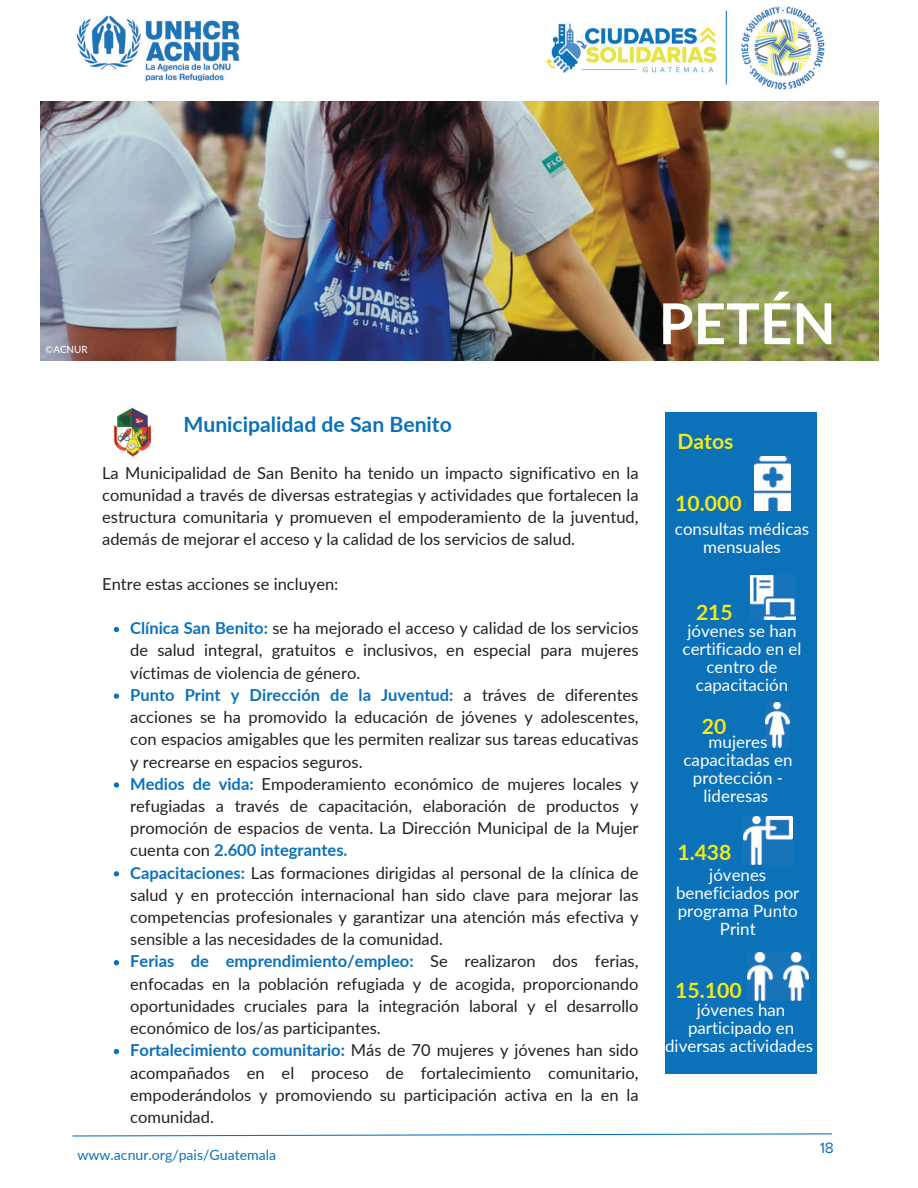
<style>
.page{position:relative;width:918px;height:1188px;background:#fff}
.page>*{position:absolute;margin:0;border:0;box-sizing:border-box;transform-origin:0 0}
.t1{font:700 56.4px "Lato";color:#fff}
.t2{font:700 21.15px "Lato";color:#f4eb16}
.t3{font:700 21.15px "Lato";color:#0b71b9}
.t4{font:16.95px/18px "Lato";color:#fff;text-align:center}
.t5{font:16.5px/22.2px "Lato";color:#231f20;text-align:justify}
.t6{font:15.45px "Proxima Nova";color:#0b71b9}
.t7{font:14.1px "Lato";color:#0b71b9}
.t8{font:9.9px "Lato";color:#fff}
.s1{font-weight:700;color:#0b71b9}
</style>
<div class="page">
<svg style="left:72px;top:1133px;width:760px;height:4px"></svg>
<img style="left:76px;top:16px;width:164px;height:65px">
<img style="left:545px;top:23px;width:172px;height:50px">
<img style="left:741px;top:6px;width:84px;height:84px">
<hr style="left:726px;top:11px;width:1px;height:74px;background:#0b71b9">
<svg style="left:114px;top:627px;width:5px;height:5px"></svg>
<svg style="left:114px;top:693px;width:5px;height:6px"></svg>
<svg style="left:114px;top:782px;width:5px;height:6px"></svg>
<svg style="left:114px;top:871px;width:5px;height:5px"></svg>
<svg style="left:114px;top:960px;width:5px;height:5px"></svg>
<svg style="left:114px;top:1049px;width:5px;height:5px"></svg>
<img style="left:41px;top:101px;width:837px;height:259px">
<div style="left:665px;top:412px;width:152px;height:661px;background:#0b71b9"></div>
<img style="left:747px;top:953px;width:62px;height:47px">
<img style="left:751px;top:575px;width:44px;height:44px">
<img style="left:755px;top:457px;width:36px;height:54px">
<img style="left:744px;top:817px;width:48px;height:47px">
<img style="left:113px;top:407px;width:39px;height:50px">
<img style="left:766px;top:703px;width:23px;height:44px">
<p class="t8" style="left:45px;top:344px;width:44px">©ACNUR</p>
<h1 class="t1" style="left:659px;top:289px;width:179px">PETÉN</h1>
<p class="t3" style="left:183px;top:411px;width:270px">Municipalidad de San Benito</p>
<p class="t5" style="left:102px;top:461px;width:538px">La Municipalidad de San Benito ha tenido un impacto significativo en la comunidad a través de diversas estrategias y actividades que fortalecen la estructura comunitaria y promueven el empoderamiento de la juventud, además de mejorar el acceso y la calidad de los servicios de salud.</p>
<p class="t5" style="left:102px;top:572px;width:238px">Entre estas acciones se incluyen:</p>
<p class="t5" style="left:130px;top:617px;width:510px;text-align:left"><span class="s1">Clínica San Benito:</span> se ha mejorado el acceso y calidad de los servicios de salud integral, gratuitos e inclusivos, en especial para mujeres víctimas de violencia de género.<br><span class="s1">Punto Print y Dirección de la Juventud:</span> a tráves de diferentes acciones se ha promovido la educación de jóvenes y adolescentes, con espacios amigables que les permiten realizar sus tareas educativas y recrearse en espacios seguros.<br><span class="s1">Medios de vida:</span> Empoderamiento económico de mujeres locales y refugiadas a través de capacitación, elaboración de productos y promoción de espacios de venta. La Dirección Municipal de la Mujer cuenta con <span class="s1">2.600 integrantes.<br>Capacitaciones:</span> Las formaciones dirigidas al personal de la clínica de salud y en protección internacional han sido clave para mejorar las competencias profesionales y garantizar una atención más efectiva y sensible a las necesidades de la comunidad.<br><span class="s1">Ferias de emprendimiento/empleo:</span> Se realizaron dos ferias, enfocadas en la población refugiada y de acogida, proporcionando oportunidades cruciales para la integración laboral y el desarrollo económico de los/as participantes.<br><span class="s1">Fortalecimiento comunitario:</span> Más de 70 mujeres y jóvenes han sido acompañados en el proceso de fortalecimiento comunitario, empoderándolos y promoviendo su participación activa en la en la comunidad.</p>
<p class="t7" style="left:77px;top:1146px;width:200px">www.acnur.org/pais/Guatemala</p>
<p class="t2" style="left:677px;top:429px;width:58px">Datos</p>
<p class="t2" style="left:675px;top:490px;width:68px">10.000</p>
<p class="t4" style="left:675px;top:519px;width:136px">consultas médicas mensuales</p>
<p class="t2" style="left:696px;top:599px;width:38px">215</p>
<p class="t4" style="left:683px;top:621px;width:120px">jóvenes se han certificado en el centro de capacitación</p>
<p class="t2" style="left:702px;top:713px;width:26px">20</p>
<p class="t4" style="left:684px;top:733px;width:110px">mujeres capacitadas en protección - lideresas</p>
<p class="t2" style="left:677px;top:839px;width:56px">1.438</p>
<p class="t4" style="left:676px;top:866px;width:125px">jóvenes beneficiados por programa Punto<br>Print</p>
<p class="t2" style="left:675px;top:977px;width:68px">15.100</p>
<p class="t4" style="left:665px;top:1001px;width:149px">jóvenes han participado en diversas actividades</p>
<p class="t6" style="left:820px;top:1139px;width:16px">18</p>
</div>
